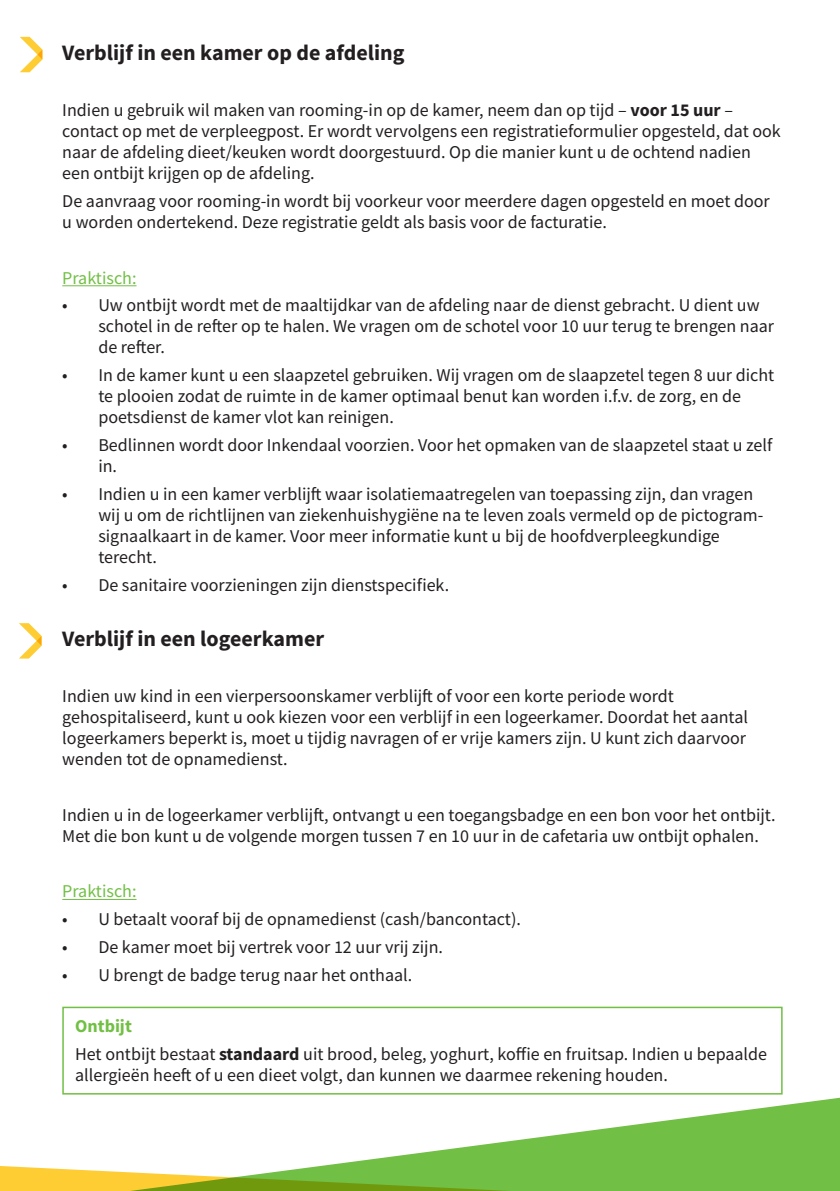
<style>
.page{position:relative;width:840px;height:1191px;background:#fff}
.page>*{position:absolute;margin:0;border:0;box-sizing:border-box;transform-origin:0 0}
.t1{font:700 22px "Source Sans Pro";color:#231f20}
.t2{font:18px/21px "Source Sans Pro";color:#231f20}
.t3{font:18px "Source Sans Pro";color:#71bf44}
.t4{font:700 18px "Source Sans Pro";color:#71bf44}
.s1{font-weight:700}
</style>
<div class="page">
<svg style="left:62px;top:1094px;width:777px;height:97px"></svg>
<svg style="left:0;top:1123px;width:827px;height:68px;fill:#71bf44"></svg>
<hr style="left:62px;top:285px;width:74px;height:1px;background:#71bf44">
<hr style="left:62px;top:899px;width:74px;height:1px;background:#71bf44">
<svg style="left:20px;top:37px;width:22px;height:35px"></svg>
<svg style="left:19px;top:623px;width:23px;height:35px"></svg>
<div style="left:62px;top:1006px;width:720px;height:88px;border:2px solid #71bf44"></div>
<p class="t1" style="left:62px;top:38px;width:343px">Verblijf in een kamer op de afdeling</p>
<p class="t2" style="left:62px;top:99px;width:719px">Indien u gebruik wil maken van rooming-in op de kamer, neem dan op tijd – <span class="s1">voor 15 uur</span> – contact op met de verpleegpost. Er wordt vervolgens een registratieformulier opgesteld, dat ook naar de afdeling dieet/keuken wordt doorgestuurd. Op die manier kunt u de ochtend nadien een ontbijt krijgen op de afdeling.</p>
<p class="t2" style="left:62px;top:190px;width:708px">De aanvraag voor rooming-in wordt bij voorkeur voor meerdere dagen opgesteld en moet door u worden ondertekend. Deze registratie geldt als basis voor de facturatie.</p>
<p class="t3" style="left:62px;top:266px;width:76px">Praktisch:</p>
<p class="t2" style="left:98px;top:295px;width:677px;text-indent:-36px">• Uw ontbijt wordt met de maaltijdkar van de afdeling naar de dienst gebracht. U dient uw schotel in de refter op te halen. We vragen om de schotel voor 10 uur terug te brengen naar de refter.</p>
<p class="t2" style="left:98px;top:364px;width:677px;text-indent:-36px">• In de kamer kunt u een slaapzetel gebruiken. Wij vragen om de slaapzetel tegen 8 uur dicht te plooien zodat de ruimte in de kamer optimaal benut kan worden i.f.v. de zorg, en de poetsdienst de kamer vlot kan reinigen.</p>
<p class="t2" style="left:98px;top:434px;width:675px;text-indent:-36px">• Bedlinnen wordt door Inkendaal voorzien. Voor het opmaken van de slaapzetel staat u zelf in.</p>
<p class="t2" style="left:98px;top:483px;width:666px;text-indent:-36px">• Indien u in een kamer verblijft waar isolatiemaatregelen van toepassing zijn, dan vragen wij u om de richtlijnen van ziekenhuishygiëne na te leven zoals vermeld op de pictogram&shy;signaalkaart in de kamer. Voor meer informatie kunt u bij de hoofdverpleegkundige terecht.</p>
<p class="t2" style="left:62px;top:574px;width:388px">• De sanitaire voorzieningen zijn dienstspecifiek.</p>
<p class="t1" style="left:62px;top:624px;width:263px">Verblijf in een logeerkamer</p>
<p class="t2" style="left:62px;top:685px;width:686px">Indien uw kind in een vierpersoonskamer verblijft of voor een korte periode wordt gehospitaliseerd, kunt u ook kiezen voor een verblijf in een logeerkamer. Doordat het aantal logeerkamers beperkt is, moet u tijdig navragen of er vrije kamers zijn. U kunt zich daarvoor wenden tot de opnamedienst.</p>
<p class="t2" style="left:62px;top:804px;width:714px">Indien u in de logeerkamer verblijft, ontvangt u een toegangsbadge en een bon voor het ontbijt.<br>Met die bon kunt u de volgende morgen tussen 7 en 10 uur in de cafetaria uw ontbijt ophalen.</p>
<p class="t3" style="left:62px;top:879px;width:76px">Praktisch:</p>
<p class="t2" style="left:62px;top:908px;width:460px">• U betaalt vooraf bij de opnamedienst (cash/bancontact).</p>
<p class="t2" style="left:62px;top:936px;width:382px">• De kamer moet bij vertrek voor 12 uur vrij zijn.</p>
<p class="t2" style="left:62px;top:964px;width:351px">• U brengt de badge terug naar het onthaal.</p>
<p class="t4" style="left:75px;top:1014px;width:58px">Ontbijt</p>
<p class="t2" style="left:75px;top:1043px;width:693px">Het ontbijt bestaat <span class="s1">standaard</span> uit brood, beleg, yoghurt, koffie en fruitsap. Indien u bepaalde allergieën heeft of u een dieet volgt, dan kunnen we daarmee rekening houden.</p>
</div>
